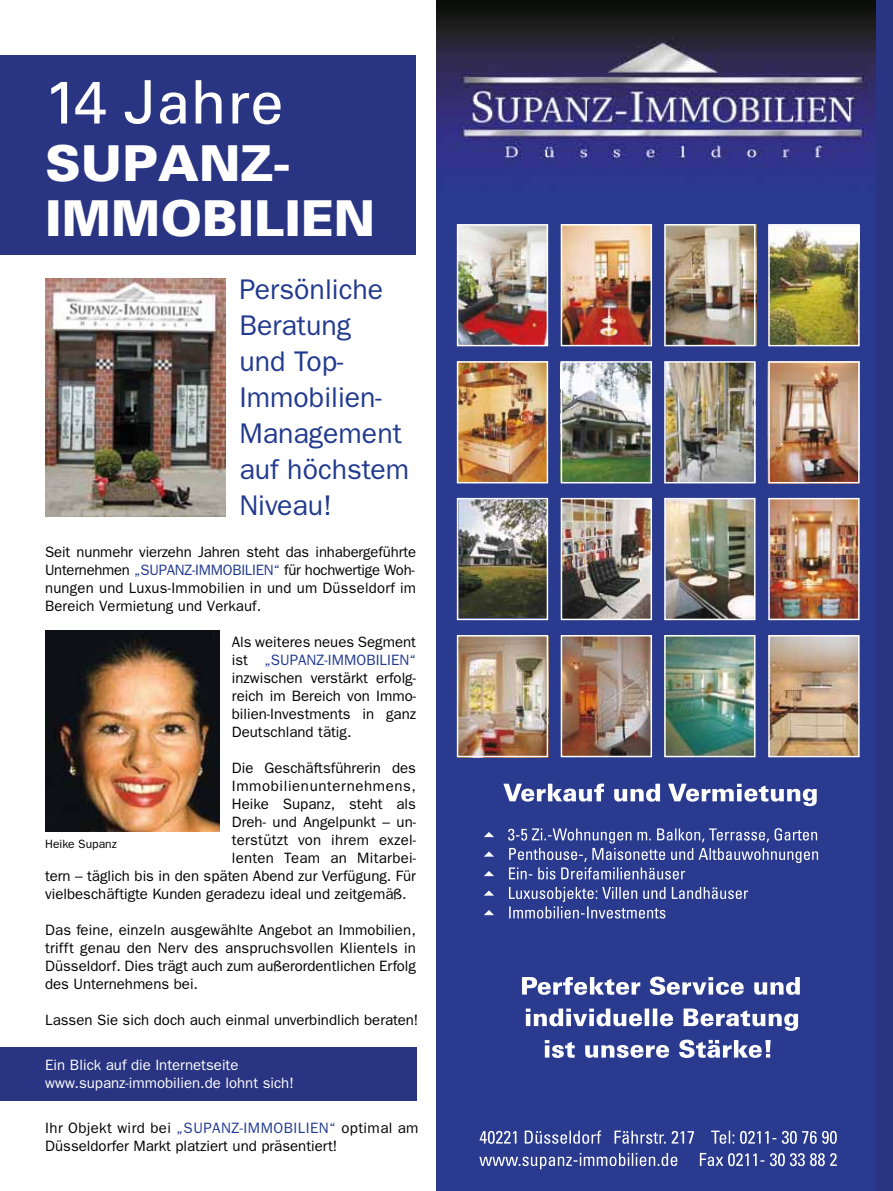
<style>
.page{position:relative;width:893px;height:1191px;background:#fff}
.page>*{position:absolute;margin:0;border:0;box-sizing:border-box;transform-origin:0 0}
.t1{font:60px "Univers";color:#fff}
.t2{font:900 49.5px/55.5px "Univers";color:#fff}
.t3{font:28.5px/36px "Franklin Gothic";color:#213a8f}
.t4{font:15px/18px "Franklin Gothic";color:#000;text-align:justify}
.t5{font:15px/18px "Franklin Gothic";letter-spacing:.03em;color:#000}
.t6{font:15px/18px "Franklin Gothic";color:#fff}
.t7{font:15px "Franklin Gothic";letter-spacing:.02em;color:#000}
.t8{font:15px "Franklin Gothic";letter-spacing:.04em;color:#000}
.t9{font:12px "Franklin Gothic";color:#000}
.s1{color:#213a8f}
</style>
<div class="page">
<div style="left:436px;top:0;width:457px;height:1191px;background:#293482"></div>
<img style="left:436px;top:0;width:440px;height:1190px">
<div style="left:0;top:55px;width:415px;height:200px;background:#293482"></div>
<div style="left:0;top:1047px;width:416px;height:53px;background:#293482"></div>
<img style="left:456px;top:223px;width:404px;height:535px">
<img style="left:45px;top:279px;width:181px;height:238px">
<img style="left:45px;top:631px;width:175px;height:200px">
<svg style="left:480px;top:1130px;width:357px;height:13px"></svg>
<svg style="left:479px;top:1152px;width:358px;height:17px"></svg>
<svg style="left:503px;top:783px;width:157px;height:18px"></svg>
<svg style="left:668px;top:783px;width:149px;height:23px"></svg>
<svg style="left:484px;top:832px;width:10px;height:5px"></svg>
<svg style="left:484px;top:851px;width:10px;height:5px"></svg>
<svg style="left:508px;top:828px;width:310px;height:51px"></svg>
<svg style="left:484px;top:871px;width:10px;height:5px"></svg>
<svg style="left:484px;top:890px;width:10px;height:5px"></svg>
<svg style="left:509px;top:887px;width:239px;height:31px"></svg>
<svg style="left:484px;top:910px;width:10px;height:5px"></svg>
<svg style="left:522px;top:976px;width:278px;height:19px"></svg>
<svg style="left:526px;top:1008px;width:272px;height:23px"></svg>
<svg style="left:545px;top:1039px;width:226px;height:19px"></svg>
<h1 class="t1" style="left:44px;top:67px;width:241px">14 Jahre</h1>
<h2 class="t2" style="left:45px;top:135px;width:331px">SUPANZ-<br>IMMOBILIEN</h2>
<h3 class="t3" style="left:239px;top:270px;width:171px">Persönliche<br>Beratung<br>und Top-<br>Immobilien-<br>Management auf höchstem<br>Niveau!</h3>
<p class="t4" style="left:45px;top:543px;width:373px">Seit nunmehr vierzehn Jahren steht das inhabergeführte Unternehmen <span class="s1">„SUPANZ-IMMOBILIEN“</span> für hochwertige Woh&shy;nungen und Luxus-Immobilien in und um Düsseldorf im Bereich Vermietung und Verkauf.</p>
<p class="t4" style="left:232px;top:632px;width:186px">Als weiteres neues Segment ist <span class="s1">„SUPANZ-IMMOBILIEN“ </span>inzwischen verstärkt erfolg&shy;reich im Bereich von Immo&shy;bilien-Investments in ganz Deutschland tätig.</p>
<p class="t4" style="left:232px;top:758px;width:186px">Die Geschäftsführerin des</p>
<p class="t8" style="left:232px;top:777px;width:186px">Immobilienunternehmens,</p>
<p class="t4" style="left:232px;top:794px;width:186px">Heike Supanz, steht als</p>
<p class="t4" style="left:232px;top:812px;width:186px">Dreh- und Angelpunkt – un-</p>
<p class="t7" style="left:232px;top:831px;width:186px">terstützt von ihrem exzel-</p>
<p class="t7" style="left:232px;top:849px;width:186px">lenten Team an Mitarbei-</p>
<p class="t4" style="left:45px;top:867px;width:372px">tern – täglich bis in den späten Abend zur Verfügung. Für</p>
<p class="t4" style="left:45px;top:885px;width:363px">vielbeschäftigte Kunden geradezu ideal und zeitgemäß.</p>
<p class="t4" style="left:45px;top:921px;width:372px">Das feine, einzeln ausgewählte Angebot an Immobilien, trifft genau den Nerv des anspruchsvollen Klientels in Düsseldorf. Dies trägt auch zum außerordentlichen Erfolg des Unternehmens bei.</p>
<p class="t9" style="left:45px;top:836px;width:73px">Heike Supanz</p>
<p class="t4" style="left:45px;top:1011px;width:375px">Lassen Sie sich doch auch einmal unverbindlich beraten!</p>
<p class="t6" style="left:45px;top:1055px;width:250px">Ein Blick auf die Internetseite www.supanz-immobilien.de lohnt sich!</p>
<p class="t5" style="left:45px;top:1119px;width:375px">Ihr Objekt wird bei <span class="s1">„SUPANZ-IMMOBILIEN“</span> optimal am<br>Düsseldorfer Markt platziert und präsentiert!</p>
</div>
